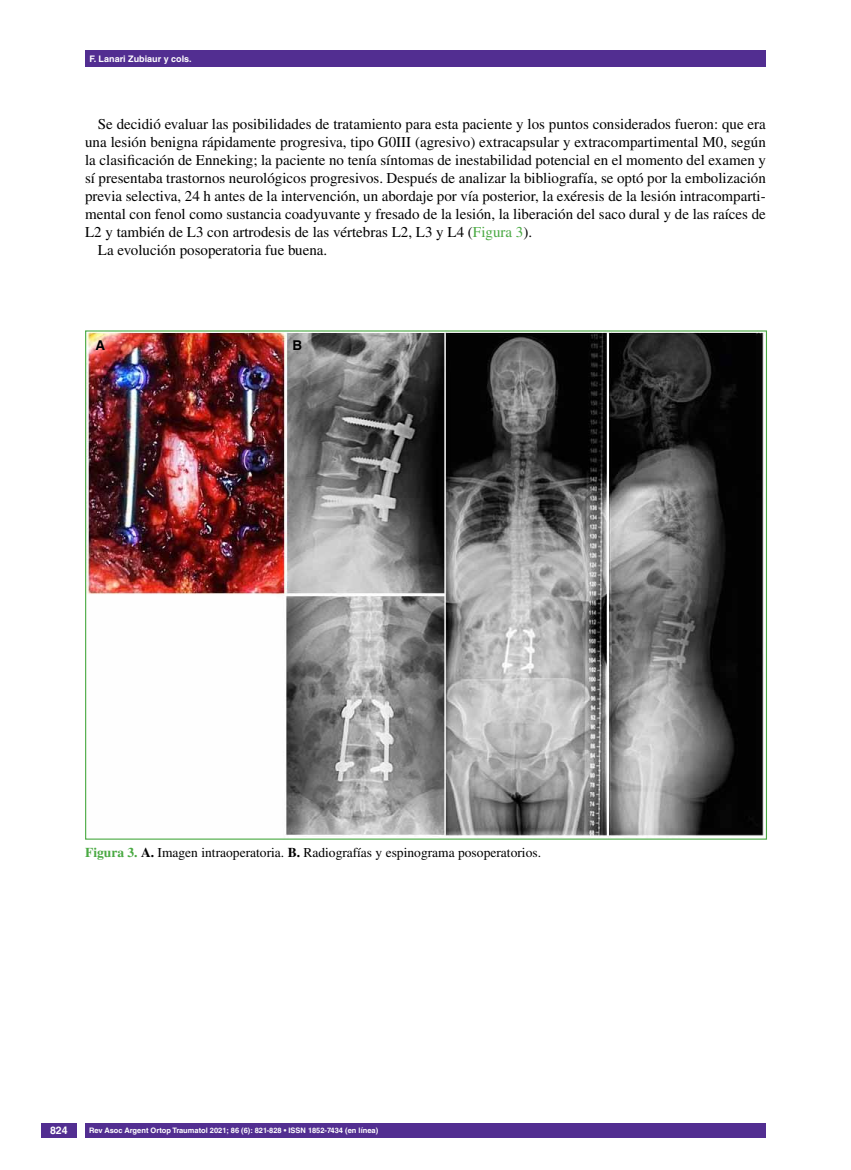
<style>
.page{position:relative;width:851px;height:1170px;background:#fff}
.page>*{position:absolute;margin:0;border:0;box-sizing:border-box;transform-origin:0 0}
.t1{font:15px "Times LT Std";color:#000}
.t2{font:13.5px "Times LT Std";color:#000}
.t3{font:700 13.5px "Helvetica LT Std";color:#000}
.t4{font:700 10.5px "Helvetica LT Std";color:#fff}
.t5{font:700 9px "Helvetica LT Std";color:#fff}
.t6{font:700 7.5px "Helvetica LT Std";color:#fff}
.s1{color:#49a942}
.s2{font-weight:700;color:#49a942}
.s3{font-weight:700}
</style>
<div class="page">
<div style="left:41px;top:1123px;width:36px;height:14px;background:#522e91"></div>
<div style="left:85px;top:50px;width:680px;height:17px;background:#522e91"></div>
<div style="left:85px;top:1123px;width:680px;height:14px;background:#522e91"></div>
<img style="left:87px;top:332px;width:677px;height:505px">
<p class="t5" style="left:89px;top:53px;width:104px">F. Lanari Zubiaur y cols.</p>
<p class="t1" style="left:98px;top:116px;width:669px">Se decidió evaluar las posibilidades de tratamiento para esta paciente y los puntos considerados fueron: que era</p>
<p class="t1" style="left:85px;top:134px;width:682px">una lesión benigna rápidamente progresiva, tipo G0III (agresivo) extracapsular y extracompartimental M0, según</p>
<p class="t1" style="left:85px;top:152px;width:682px">la clasificación de Enneking; la paciente no tenía síntomas de inestabilidad potencial en el momento del examen y</p>
<p class="t1" style="left:85px;top:170px;width:682px">sí presentaba trastornos neurológicos progresivos. Después de analizar la bibliografía, se optó por la embolización</p>
<p class="t1" style="left:85px;top:188px;width:682px">previa selectiva, 24 h antes de la intervención, un abordaje por vía posterior, la exéresis de la lesión intracomparti-</p>
<p class="t1" style="left:85px;top:206px;width:682px">mental con fenol como sustancia coadyuvante y fresado de la lesión, la liberación del saco dural y de las raíces de</p>
<p class="t1" style="left:85px;top:224px;width:448px">L2 y también de L3 con artrodesis de las vértebras L2, L3 y L4 (<span class="s1">Figura 3</span>).</p>
<p class="t1" style="left:98px;top:242px;width:231px">La evolución posoperatoria fue buena.</p>
<p class="t3" style="left:95px;top:337px;width:11px">A</p>
<p class="t3" style="left:292px;top:337px;width:11px">B</p>
<p class="t2" style="left:85px;top:845px;width:457px"><span class="s2">Figura 3.</span> <span class="s3">A.</span> Imagen intraoperatoria. <span class="s3">B.</span> Radiografías y espinograma posoperatorios.</p>
<p class="t4" style="left:50px;top:1124px;width:19px">824</p>
<p class="t6" style="left:89px;top:1125px;width:290px">Rev Asoc Argent Ortop Traumatol 2021; 86 (6): 821-828 • ISSN 1852-7434 (en línea)</p>
</div>
